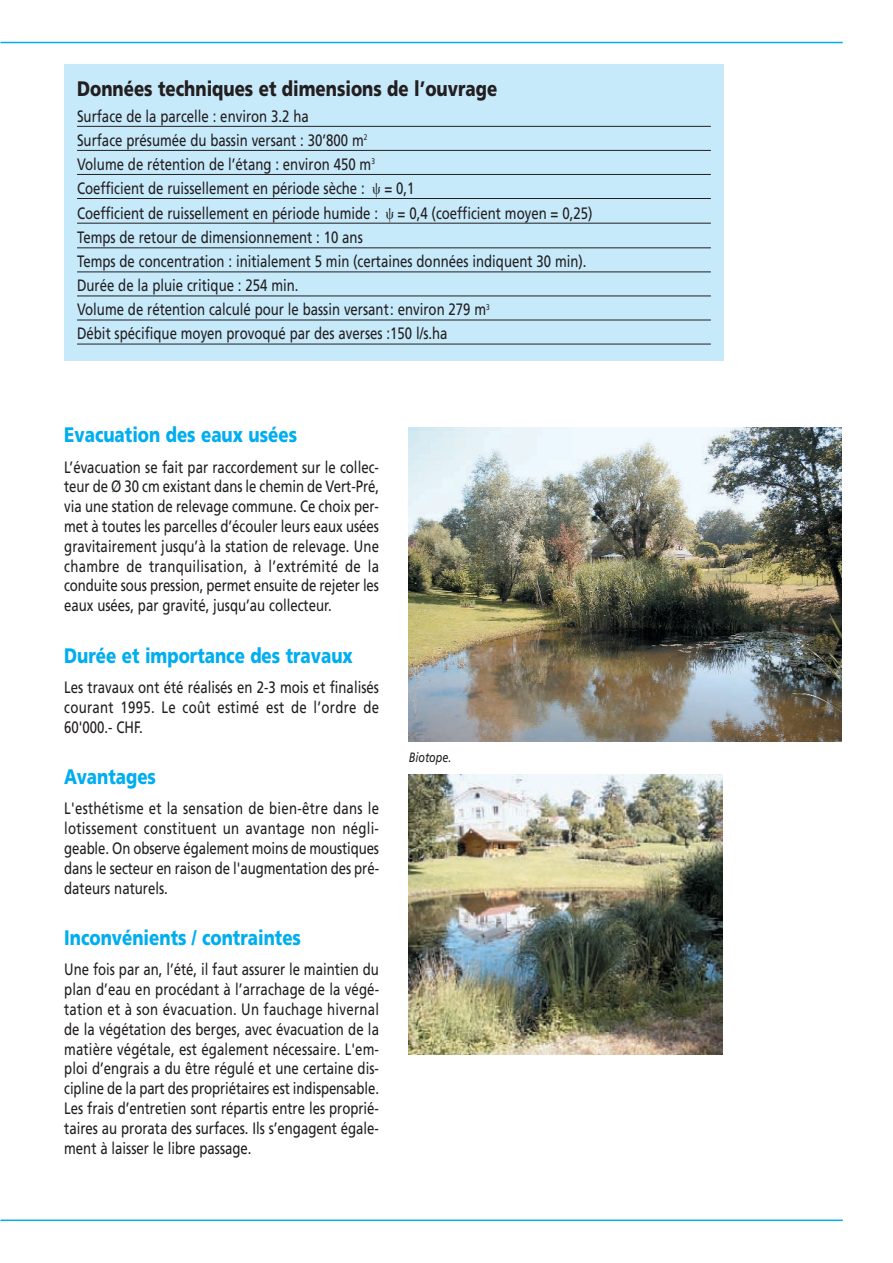
<style>
.page{position:relative;width:893px;height:1263px;background:#fff}
.page>*{position:absolute;margin:0;border:0;box-sizing:border-box;transform-origin:0 0}
.t1{font:900 21px "Frutiger";color:#00aeef;scale:.8 1}
.t2{font:900 21px "Frutiger";color:#231f20;scale:.8 1}
.t3{font:16.5px/19.8px "Frutiger";color:#231f20;text-align:justify;scale:.8 1}
.t4{font:italic 13.5px "Frutiger";color:#231f20;scale:.8 1}
</style>
<div class="page">
<div style="left:64px;top:64px;width:659px;height:297px;background:#c7eafb"></div>
<hr style="left:77px;top:126px;width:633px;height:1px;background:#231f20">
<hr style="left:77px;top:150px;width:633px;height:1px;background:#231f20">
<hr style="left:77px;top:174px;width:633px;height:1px;background:#231f20">
<hr style="left:77px;top:198px;width:633px;height:1px;background:#231f20">
<hr style="left:77px;top:223px;width:633px;height:1px;background:#231f20">
<hr style="left:77px;top:247px;width:633px;height:1px;background:#231f20">
<hr style="left:77px;top:272px;width:633px;height:1px;background:#231f20">
<hr style="left:77px;top:296px;width:633px;height:1px;background:#231f20">
<hr style="left:77px;top:320px;width:633px;height:1px;background:#231f20">
<hr style="left:77px;top:344px;width:633px;height:1px;background:#231f20">
<img style="left:409px;top:427px;width:432px;height:315px">
<img style="left:409px;top:775px;width:313px;height:279px">
<hr style="left:0;top:42px;width:842px;height:1px;background:#00aeef">
<hr style="left:0;top:1220px;width:842px;height:1px;background:#00aeef">
<p class="t2" style="left:77px;top:80px;width:527px">Données techniques et dimensions de l’ouvrage</p>
<p class="t3" style="left:77px;top:105px;width:645px;line-height:24.2px;text-align:left">Surface de la parcelle : environ 3.2 ha<br>Surface présumée du bassin versant : 30’800 m<sup>2<br></sup>Volume de rétention de l’étang : environ 450 m<sup>3<br></sup>Coefficient de ruissellement en période sèche : = 0,1<br>Coefficient de ruissellement en période humide : = 0,4 (coefficient moyen = 0,25)<br>Temps de retour de dimensionnement : 10 ans<br>Temps de concentration : initialement 5 min (certaines données indiquent 30 min).<br>Durée de la pluie critique : 254 min.<br>Volume de rétention calculé pour le bassin versant: environ 279 m<sup>3<br></sup>Débit spécifique moyen provoqué par des averses :150 l/s.ha</p>
<p class="t1" style="left:64px;top:426px;width:292px">Evacuation des eaux usées</p>
<p class="t3" style="left:64px;top:458px;width:395px">L’évacuation se fait par raccordement sur le collec&shy;teur de Ø 30 cm existant dans le chemin de Vert-Pré, via une station de relevage commune. Ce choix per&shy;met à toutes les parcelles d’écouler leurs eaux usées gravitairement jusqu’à la station de relevage. Une chambre de tranquilisation, à l’extrémité de la conduite sous pression, permet ensuite de rejeter les eaux usées, par gravité, jusqu’au collecteur.</p>
<p class="t1" style="left:64px;top:647px;width:362px">Durée et importance des travaux</p>
<p class="t3" style="left:64px;top:679px;width:395px">Les travaux ont été réalisés en 2-3 mois et finalisés courant 1995. Le coût estimé est de l’ordre de 60'000.- CHF.</p>
<p class="t1" style="left:64px;top:768px;width:116px">Avantages</p>
<p class="t3" style="left:64px;top:800px;width:395px">L'esthétisme et la sensation de bien-être dans le lotissement constituent un avantage non négli&shy;geable. On observe également moins de moustiques dans le secteur en raison de l'augmentation des pré&shy;dateurs naturels.</p>
<p class="t1" style="left:64px;top:929px;width:297px">Inconvénients / contraintes</p>
<p class="t3" style="left:64px;top:961px;width:395px">Une fois par an, l’été, il faut assurer le maintien du plan d’eau en procédant à l’arrachage de la végé&shy;tation et à son évacuation. Un fauchage hivernal de la végétation des berges, avec évacuation de la matière végétale, est également nécessaire. L'em&shy;ploi d’engrais a du être régulé et une certaine dis&shy;cipline de la part des propriétaires est indispensable.<br>Les frais d’entretien sont répartis entre les proprié&shy;taires au prorata des surfaces. Ils s’engagent égale&shy;ment à laisser le libre passage.</p>
<p class="t4" style="left:409px;top:752px;width:55px">Biotope.</p>
</div>
